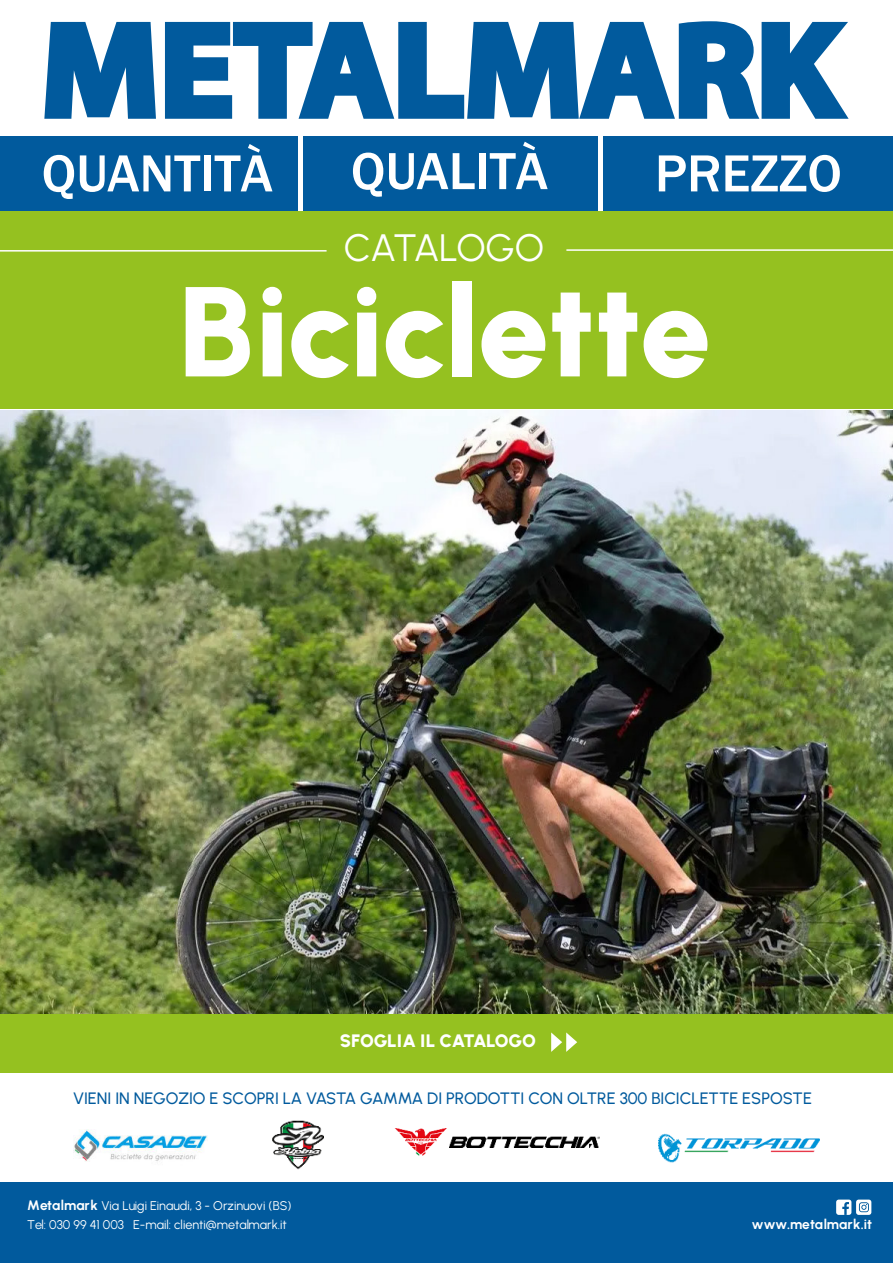
<style>
.page{position:relative;width:893px;height:1263px;background:#fff}
.page>*{position:absolute;margin:0;border:0;box-sizing:border-box;transform-origin:0 0}
.t1{font:900 127.65px "Urbanist";letter-spacing:-.01em;color:#fff}
.t2{font:38.1px "Urbanist";letter-spacing:-.015em;color:#fff}
.t3{font:900 18px "Urbanist";letter-spacing:-.01em;color:#fff}
.t4{font:500 16.5px "Urbanist";color:#015a9d}
.t5{font:700 13.8px "Urbanist";color:#fff}
.t6{font:12.6px/18.8px "Urbanist";color:#fff}
.s1{font-weight:700;font-size:13.8px}
</style>
<div class="page">
<svg style="left:44px;top:22px;width:112px;height:97px"></svg>
<svg style="left:165px;top:21px;width:684px;height:98px"></svg>
<div style="left:0;top:136px;width:298px;height:74px;background:#015a9d"></div>
<svg style="left:44px;top:155px;width:30px;height:44px"></svg>
<svg style="left:80px;top:155px;width:120px;height:37px"></svg>
<div style="left:204px;top:155px;width:7px;height:36px;background:#fff"></div>
<svg style="left:215px;top:144px;width:57px;height:47px"></svg>
<div style="left:303px;top:136px;width:295px;height:74px;background:#015a9d"></div>
<svg style="left:353px;top:153px;width:30px;height:44px"></svg>
<svg style="left:389px;top:153px;width:86px;height:37px"></svg>
<div style="left:479px;top:153px;width:7px;height:36px;background:#fff"></div>
<svg style="left:490px;top:142px;width:58px;height:47px"></svg>
<div style="left:604px;top:136px;width:289px;height:74px;background:#015a9d"></div>
<svg style="left:659px;top:155px;width:60px;height:36px"></svg>
<svg style="left:725px;top:155px;width:115px;height:37px"></svg>
<div style="left:0;top:1182px;width:893px;height:81px;background:#015a9d"></div>
<div style="left:836px;top:1199px;width:15px;height:16px;background:#fff;border-radius:3px"></div>
<svg style="left:842px;top:1202px;width:7px;height:13px"></svg>
<div style="left:856px;top:1199px;width:15px;height:16px;background:#fff;border-radius:3px"></div>
<svg style="left:859px;top:1202px;width:10px;height:10px"></svg>
<img style="left:395px;top:1128px;width:52px;height:27px">
<img style="left:449px;top:1136px;width:150px;height:12px">
<img style="left:272px;top:1120px;width:52px;height:50px">
<img style="left:658px;top:1133px;width:162px;height:30px">
<img style="left:100px;top:1135px;width:107px;height:26px">
<img style="left:73px;top:1130px;width:27px;height:31px">
<div style="left:0;top:211px;width:893px;height:198px;background:#95c120"></div>
<hr style="left:0;top:250px;width:327px;height:2px;background:#fff">
<hr style="left:566px;top:249px;width:327px;height:2px;background:#fff">
<img style="left:0;top:410px;width:893px;height:604px">
<div style="left:0;top:1014px;width:893px;height:59px;background:#95c120"></div>
<svg style="left:551px;top:1032px;width:26px;height:20px"></svg>
<h2 class="t2" style="left:344px;top:225px;width:202px">CATALOGO</h2>
<h1 class="t1" style="left:178px;top:255px;width:535px">Biciclette</h1>
<h3 class="t3" style="left:340px;top:1030px;width:198px">SFOGLIA IL CATALOGO</h3>
<h3 class="t4" style="left:73px;top:1088px;width:740px">VIENI IN NEGOZIO E SCOPRI LA VASTA GAMMA DI PRODOTTI CON OLTRE 300 BICICLETTE ESPOSTE</h3>
<p class="t6" style="left:27px;top:1196px;width:266px"><span class="s1">Metalmark</span> Via Luigi Einaudi, 3 - Orzinuovi (BS)<br>Tel: 030 99 41 003 E-mail: clienti@metalmark.it</p>
<p class="t5" style="left:752px;top:1216px;width:122px">www.metalmark.it</p>
</div>
